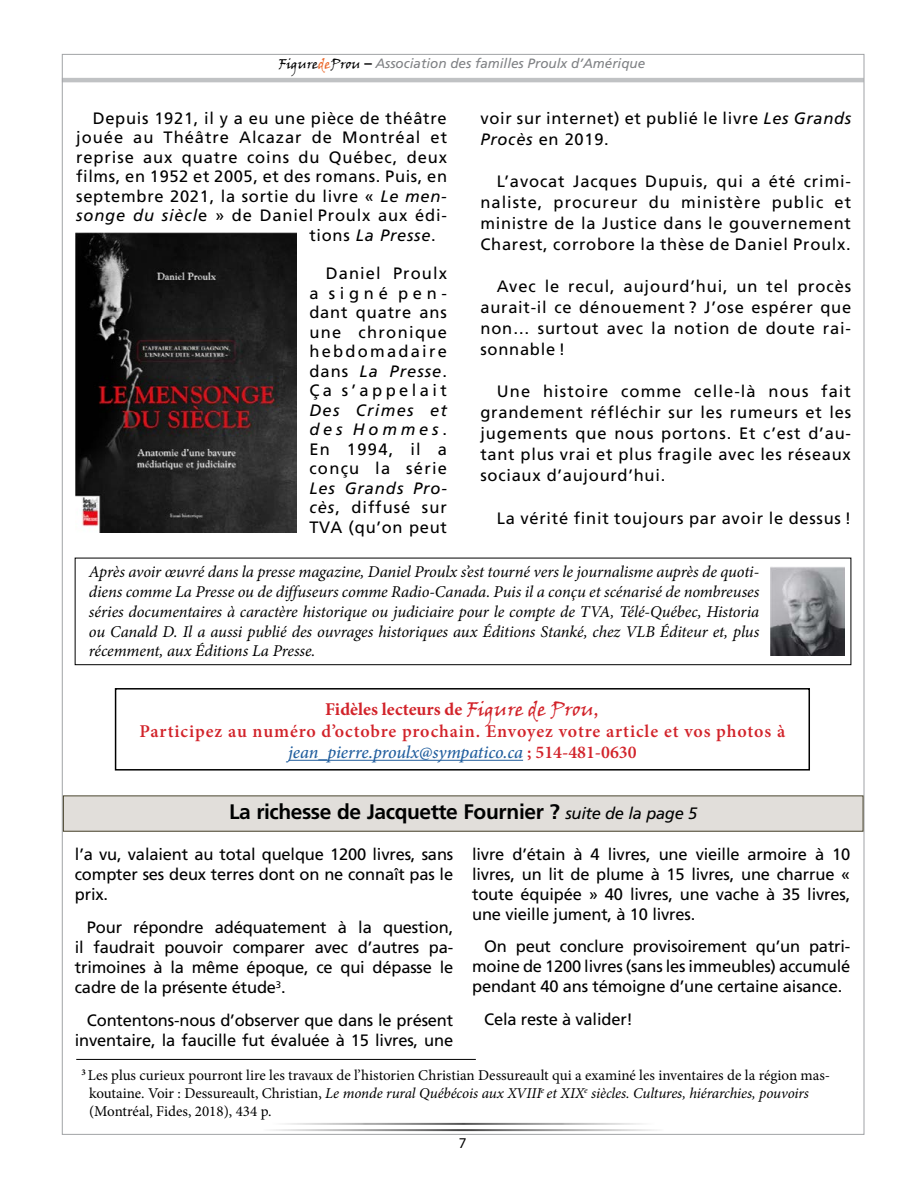
<style>
.page{position:relative;width:918px;height:1188px;background:#fff}
.page>*{position:absolute;margin:0;border:0;box-sizing:border-box;transform-origin:0 0}
.t1{font:700 21px "Frutiger";letter-spacing:-.02em;color:#000101}
.t2{font:600 18px/21.6px "Minion Pro";letter-spacing:.045em;color:#d2232a;text-align:center}
.t3{font:16.5px/19.5px "Frutiger";letter-spacing:.045em;color:#000;text-align:justify}
.t4{font:italic 16.5px/19.8px "Minion Pro";letter-spacing:-.005em;color:#000;text-align:justify}
.t5{font:16.5px/20.2px "Frutiger";letter-spacing:-.01em;color:#000;text-align:right}
.t6{font:italic 16.5px "Frutiger";letter-spacing:.045em;color:#000}
.t7{font:15px/18px "Minion Pro";color:#000}
.t8{font:15px "Myriad Pro";color:#000}
.t9{font:italic 13.5px "Frutiger";color:#808285}
.s1{font-family:"Viner Hand ITC";font-style:normal;color:#000}
.s2{font-family:"Viner Hand ITC";font-style:normal;color:#ea6324}
.s3{font-weight:700;font-style:normal;font-size:15px;color:#000}
.s4{font-style:italic}
.s5{font-style:normal}
.s6{font-weight:700}
.s7{font-family:"Viner Hand ITC";font-weight:400;font-size:19.5px}
.s8{font-family:"Viner Hand ITC";font-weight:400}
.s9{font-weight:500;font-style:italic;color:#215e9e}
.s10{font-weight:400;font-style:italic;font-size:16.5px}
</style>
<div class="page">
<hr style="left:62px;top:78px;width:802px;height:4px;background:#c0c2c4">
<img style="left:270px;top:1122px;width:387px;height:10px">
<div style="left:75px;top:558px;width:776px;height:107px;border:1px solid #000"></div>
<img style="left:770px;top:567px;width:74px;height:89px">
<img style="left:75px;top:232px;width:222px;height:300px">
<div style="left:63px;top:796px;width:800px;height:35px;background:#e1deda"></div>
<div style="left:63px;top:795px;width:800px;height:37px;border:1px solid #49452e"></div>
<hr style="left:76px;top:1059px;width:400px;height:1px;background:#000">
<hr style="left:288px;top:760px;width:235px;height:1px;background:#215e9e">
<div style="left:115px;top:688px;width:695px;height:83px;border:2px solid #000"></div>
<p class="t9" style="left:279px;top:55px;width:368px"><span class="s1">Figure</span><span class="s2">de</span><span class="s1">Prou</span> <span class="s3">–</span> Association des familles Proulx d’Amérique</p>
<p class="t3" style="left:93px;top:108px;width:355px">Depuis 1921, il y a eu une pièce de théâtre</p>
<p class="t3" style="left:76px;top:128px;width:372px">jouée au Théâtre Alcazar de Montréal et</p>
<p class="t3" style="left:76px;top:147px;width:372px">reprise aux quatre coins du Québec, deux</p>
<p class="t3" style="left:76px;top:166px;width:372px">films, en 1952 et 2005, et des romans. Puis, en</p>
<p class="t3" style="left:76px;top:186px;width:372px">septembre 2021, la sortie du livre « <span class="s4">Le men-</span></p>
<p class="t3" style="left:76px;top:205px;width:372px"><span class="s4">songe du siècl</span>e » de Daniel Proulx aux édi-</p>
<p class="t6" style="left:309px;top:225px;width:128px"><span class="s5">tions</span> La Presse<span class="s5">.</span></p>
<p class="t3" style="left:309px;top:264px;width:139px;text-indent:16px">Daniel Proulx a signé pen&shy;dant quatre ans une chronique hebdomadaire dans <span class="s4">La Presse</span>.<br>Ça s’appelait</p>
<p class="t3" style="left:309px;top:400px;width:139px"><span class="s4">Des Crimes et des Hommes</span>.<br>En 1994, il a conçu la série</p>
<p class="t3" style="left:309px;top:478px;width:139px"><span class="s4">Les Grands Pro&shy;cès</span>, diffusé sur TVA (qu’on peut</p>
<p class="t3" style="left:480px;top:107px;width:372px;line-height:21px">voir sur internet) et publié le livre <span class="s4">Les Grands<br>Procès</span> en 2019.</p>
<p class="t3" style="left:480px;top:171px;width:372px;line-height:21px;text-indent:16px">L’avocat Jacques Dupuis, qui a été crimi&shy;naliste, procureur du ministère public et ministre de la Justice dans le gouvernement Charest, corrobore la thèse de Daniel Proulx.</p>
<p class="t3" style="left:480px;top:276px;width:372px;line-height:21px;text-indent:16px">Avec le recul, aujourd’hui, un tel procès aurait-il ce dénouement ? J’ose espérer que non… surtout avec la notion de doute rai&shy;sonnable !</p>
<p class="t3" style="left:480px;top:381px;width:372px;line-height:21px;text-indent:16px">Une histoire comme celle-là nous fait grandement réfléchir sur les rumeurs et les jugements que nous portons. Et c’est d’au&shy;tant plus vrai et plus fragile avec les réseaux sociaux d’aujourd’hui.</p>
<p class="t3" style="left:497px;top:508px;width:356px">La vérité finit toujours par avoir le dessus !</p>
<p class="t4" style="left:89px;top:562px;width:672px">Après avoir œuvré dans la presse magazine, Daniel Proulx s’est tourné vers le journalisme auprès de quoti&shy;diens comme La Presse ou de diffuseurs comme Radio-Canada. Puis il a conçu et scénarisé de nombreuses séries documentaires à caractère historique ou judiciaire pour le compte de TVA, Télé-Québec, Historia ou Canald D. Il a aussi publié des ouvrages historiques aux Éditions Stanké, chez VLB Éditeur et, plus récemment, aux Éditions La Presse.</p>
<p class="t2" style="left:140px;top:699px;width:647px"><span class="s6">Fidèles lecteurs de</span> <span class="s7">Figure de Prou</span><span class="s8">,<br></span>Participez au numéro d’octobre prochain. Envoyez votre article et vos photos à <span class="s9">jean_pierre.proulx@sympatico.ca</span> ; 514-481-0630</p>
<p class="t1" style="left:229px;top:800px;width:470px">La richesse de Jacquette Fournier ? <span class="s10">suite de la page 5</span></p>
<p class="t3" style="left:75px;top:844px;width:380px;line-height:20.2px">l’a vu, valaient au total quelque 1200 livres, sans compter ses deux terres dont on ne connaît pas le prix.</p>
<p class="t3" style="left:75px;top:917px;width:380px;line-height:20.2px;text-indent:12px">Pour répondre adéquatement à la question, il faudrait pouvoir comparer avec d’autres pa&shy;trimoines à la même époque, ce qui dépasse le cadre de la présente étude<sup>3</sup>.</p>
<p class="t5" style="left:75px;top:1010px;width:380px">Contentons-nous d’observer que dans le présent inventaire, la faucille fut évaluée à 15 livres, une</p>
<p class="t7" style="left:89px;top:1066px;width:743px;text-indent:-8px"><sup>3</sup> Les plus curieux pourront lire les travaux de l’historien Christian Dessureault qui a examiné les inventaires de la région mas&shy;koutaine. Voir : Dessureault, Christian, <span class="s4">Le monde rural Québécois aux XVIII</span><sup>e</sup> <span class="s4">et XIX</span><sup>e</sup> <span class="s4">siècles. Cultures, hiérarchies, pouvoirs </span>(Montréal, Fides, 2018), 434 p.</p>
<p class="t3" style="left:472px;top:844px;width:380px;line-height:20.1px">livre d’étain à 4 livres, une vieille armoire à 10 livres, un lit de plume à 15 livres, une charrue « toute équipée » 40 livres, une vache à 35 livres, une vieille jument, à 10 livres.</p>
<p class="t3" style="left:472px;top:936px;width:380px;line-height:20.1px;text-indent:12px">On peut conclure provisoirement qu’un patri&shy;moine de 1200 livres (sans les immeubles) accumulé pendant 40 ans témoigne d’une certaine aisance.</p>
<p class="t5" style="left:484px;top:1009px;width:150px">Cela reste à valider!</p>
<p class="t8" style="left:459px;top:1134px;width:9px">7</p>
</div>
